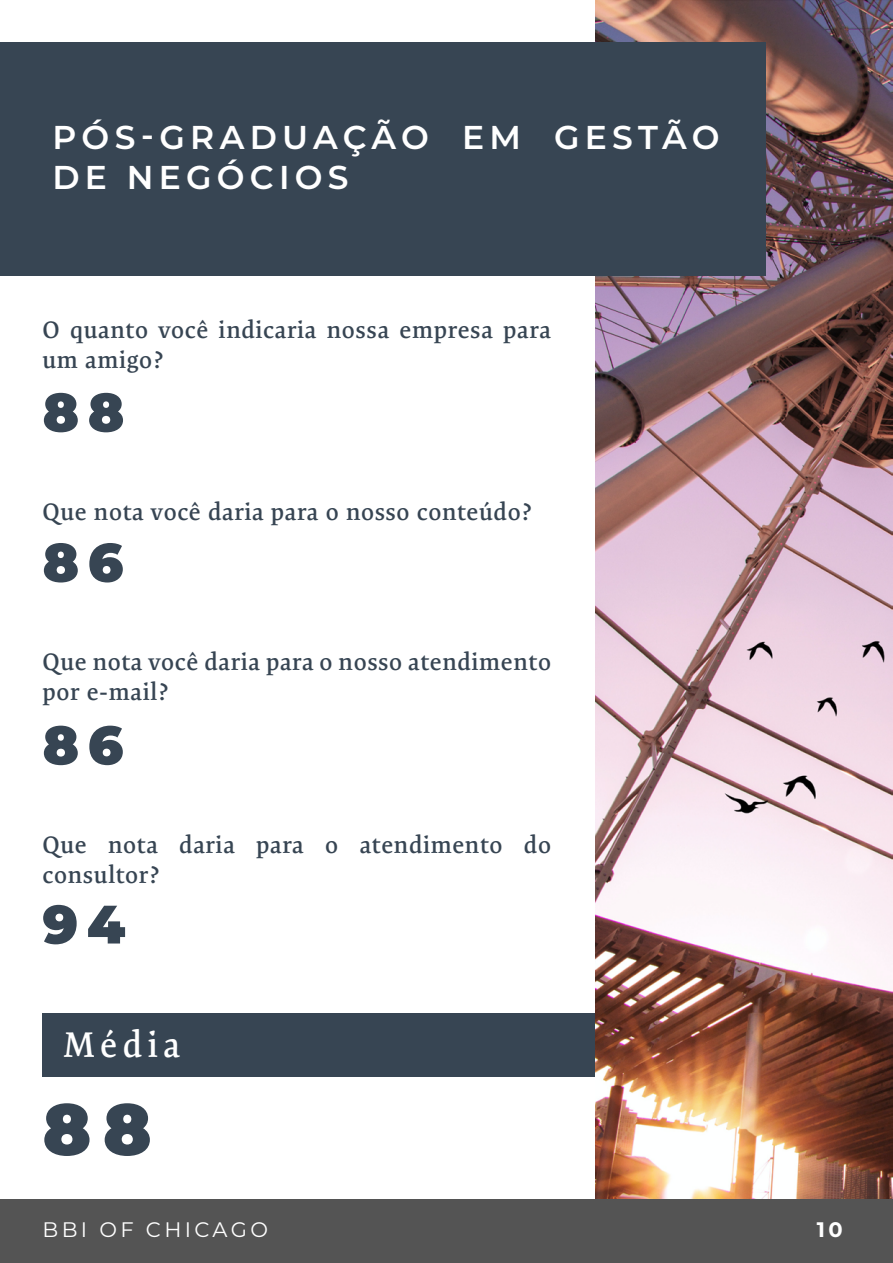
<style>
.page{position:relative;width:893px;height:1263px;background:#fff}
.page>*{position:absolute;margin:0;border:0;box-sizing:border-box;transform-origin:0 0}
.t1{font:900 72px "Montserrat";color:#374553}
.t2{font:900 54px "Montserrat";letter-spacing:.16em;color:#374553}
.t3{font:600 36px "Expo Serif Pro";letter-spacing:.16em;color:#fff;scale:.96 1}
.t4{font:600 33px/39.6px "Montserrat";letter-spacing:.16em;color:#fff}
.t5{font:600 24px/30px "Expo Serif Pro";letter-spacing:.025em;color:#374553}
.t6{font:21px "Montserrat";letter-spacing:.16em;color:#fff}
.t7{font:700 21px "Montserrat";color:#fff}
</style>
<div class="page">
<img style="left:595px;top:0;width:298px;height:1199px">
<div style="left:0;top:43px;width:765px;height:233px;background:#374553"></div>
<div style="left:0;top:1199px;width:893px;height:64px;background:#545454"></div>
<div style="left:43px;top:1013px;width:552px;height:64px;background:#374553"></div>
<h3 class="t4" style="left:52px;top:116px;width:669px">PÓS-GRADUAÇÃO EM GESTÃO<br>DE NEGÓCIOS</h3>
<p class="t5" style="left:43px;top:314px;width:510px">O quanto você indicaria nossa empresa para um amigo?</p>
<h2 class="t2" style="left:43px;top:372px;width:83px">88</h2>
<p class="t5" style="left:43px;top:497px;width:491px">Que nota você daria para o nosso conteúdo?</p>
<h2 class="t2" style="left:43px;top:522px;width:82px">86</h2>
<p class="t5" style="left:43px;top:647px;width:510px">Que nota você daria para o nosso atendimento por e-mail?</p>
<h2 class="t2" style="left:43px;top:704px;width:82px">86</h2>
<p class="t5" style="left:43px;top:830px;width:510px">Que nota daria para o atendimento do consultor?</p>
<h2 class="t2" style="left:43px;top:884px;width:84px">94</h2>
<h3 class="t3" style="left:64px;top:1022px;width:123px">Média</h3>
<h1 class="t1" style="left:43px;top:1075px;width:111px">88</h1>
<p class="t6" style="left:43px;top:1215px;width:227px">BBI OF CHICAGO</p>
<p class="t7" style="left:817px;top:1214px;width:27px">10</p>
</div>
